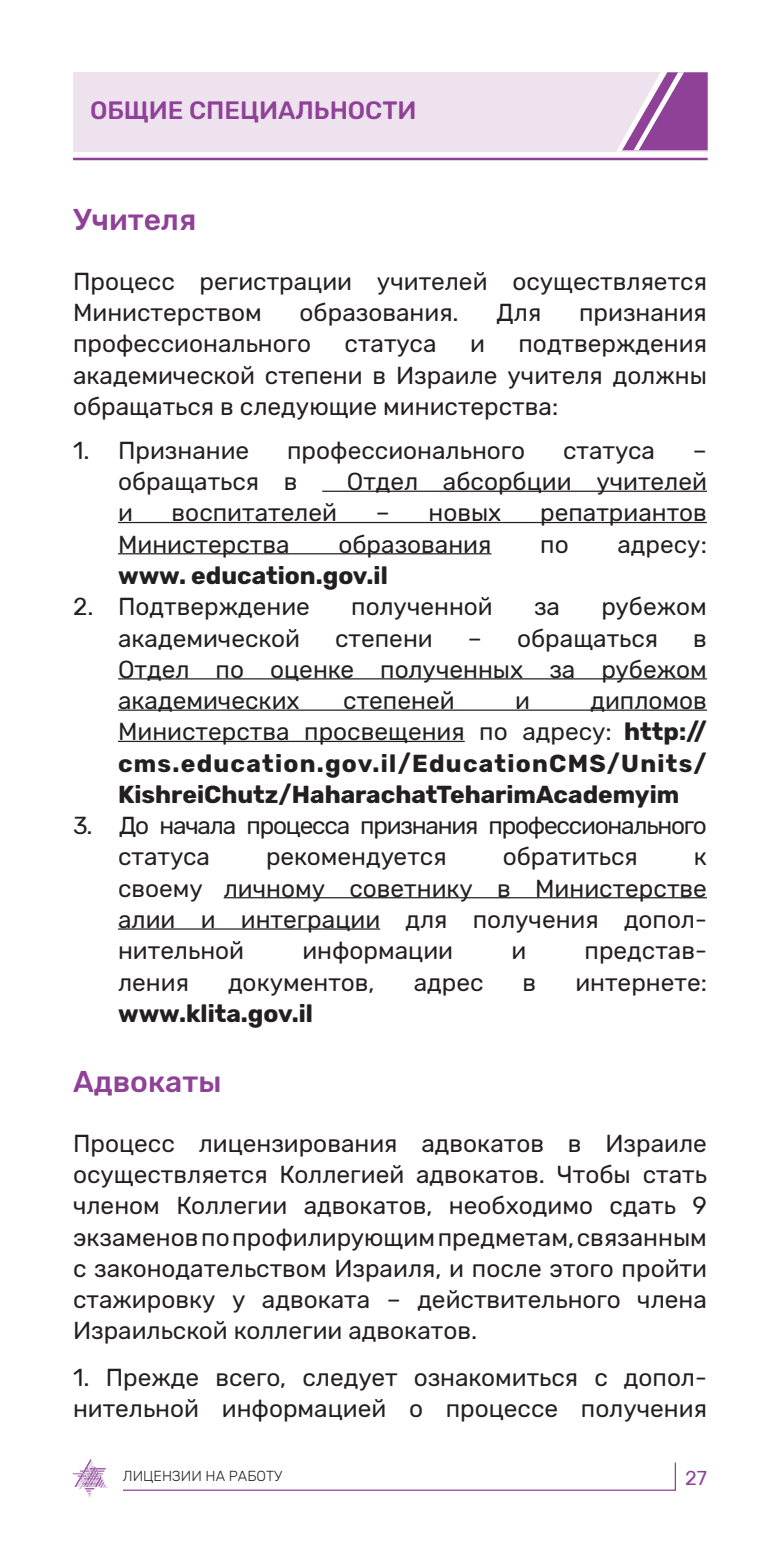
<style>
.page{position:relative;width:780px;height:1560px;background:#fff}
.page>*{position:absolute;margin:0;border:0;box-sizing:border-box;transform-origin:0 0}
.t1{font:500 30px "Rubik";color:#8f4198}
.t2{font:500 25px "Rubik";color:#8f4198}
.t3{font:24.5px/31.2px "Rubik";color:#231f20;text-align:justify}
.t4{font:700 24.5px/31.2px "Rubik";color:#231f20;text-align:justify}
.t5{font:24.5px/31.2px "Rubik";letter-spacing:-.05em;color:#231f20}
.t6{font:20px "Rubik";color:#8f4198}
.t7{font:300 14.5px "Rubik";color:#231f20}
.s1{font-weight:400}
</style>
<div class="page">
<svg style="left:122px;top:1462px;width:554px;height:29px"></svg>
<svg style="left:72px;top:1459px;width:35px;height:37px"></svg>
<hr style="left:322px;top:490px;width:385px;height:2px;background:#231f20">
<hr style="left:118px;top:522px;width:589px;height:1px;background:#231f20">
<hr style="left:118px;top:553px;width:373px;height:1px;background:#231f20">
<hr style="left:118px;top:678px;width:589px;height:1px;background:#231f20">
<hr style="left:118px;top:709px;width:589px;height:1px;background:#231f20">
<hr style="left:118px;top:740px;width:346px;height:2px;background:#231f20">
<hr style="left:224px;top:897px;width:483px;height:1px;background:#231f20">
<hr style="left:118px;top:928px;width:262px;height:1px;background:#231f20">
<div style="left:73px;top:72px;width:634px;height:79px;background:#eee2ef"></div>
<hr style="left:73px;top:158px;width:634px;height:2px;background:#8f4198">
<svg style="left:617px;top:72px;width:90px;height:79px"></svg>
<p class="t2" style="left:90px;top:96px;width:328px">ОБЩИЕ СПЕЦИАЛЬНОСТИ</p>
<p class="t1" style="left:73px;top:202px;width:125px">Учителя</p>
<p class="t3" style="left:73px;top:266px;width:635px">Процесс регистрации учителей осуществляется<br>Министерством</p>
<p class="t3" style="left:299px;top:298px;width:161px">образования.</p>
<p class="t3" style="left:496px;top:298px;width:46px">Для</p>
<p class="t3" style="left:579px;top:298px;width:129px">признания</p>
<p class="t3" style="left:73px;top:329px;width:239px">профессионального</p>
<p class="t3" style="left:344px;top:329px;width:93px">статуса</p>
<p class="t3" style="left:470px;top:329px;width:16px">и</p>
<p class="t3" style="left:73px;top:329px;width:635px;text-indent:445px">подтверждения академической степени в Израиле учителя должны обращаться в следующие министерства:</p>
<p class="t3" style="left:73px;top:435px;width:178px">1. Признание</p>
<p class="t3" style="left:287px;top:435px;width:239px">профессионального</p>
<p class="t3" style="left:563px;top:435px;width:93px">статуса</p>
<p class="t3" style="left:692px;top:435px;width:16px">–</p>
<p class="t3" style="left:118px;top:466px;width:181px">обращаться в</p>
<p class="t3" style="left:347px;top:466px;width:361px">Отдел абсорбции учителей</p>
<p class="t3" style="left:118px;top:498px;width:16px">и</p>
<p class="t3" style="left:172px;top:498px;width:167px">воспитателей</p>
<p class="t3" style="left:376px;top:498px;width:127px">– новых</p>
<p class="t3" style="left:540px;top:498px;width:168px">репатриантов</p>
<p class="t3" style="left:118px;top:529px;width:173px">Министерства</p>
<p class="t3" style="left:338px;top:529px;width:154px">образования</p>
<p class="t3" style="left:540px;top:529px;width:30px">по</p>
<p class="t3" style="left:617px;top:529px;width:91px">адресу:</p>
<p class="t4" style="left:118px;top:560px;width:271px">www. education.gov.il</p>
<p class="t3" style="left:73px;top:591px;width:238px">2. Подтверждение</p>
<p class="t3" style="left:351px;top:591px;width:143px">полученной</p>
<p class="t3" style="left:534px;top:591px;width:27px">за</p>
<p class="t3" style="left:601px;top:591px;width:107px">рубежом</p>
<p class="t3" style="left:118px;top:623px;width:183px">академической</p>
<p class="t3" style="left:335px;top:623px;width:99px">степени</p>
<p class="t3" style="left:468px;top:623px;width:192px">– обращаться</p>
<p class="t3" style="left:118px;top:623px;width:590px;text-indent:575px">в Отдел по оценке полученных за рубежом академических</p>
<p class="t3" style="left:343px;top:685px;width:113px">степеней</p>
<p class="t3" style="left:515px;top:685px;width:16px">и</p>
<p class="t4" style="left:118px;top:685px;width:590px;text-indent:472px"><span class="s1">дипломов Министерства просвещения по адресу:</span> http:// cms.education.gov.il/EducationCMS/Units/ KishreiChutz/HaharachatTeharimAcademyim</p>
<p class="t5" style="left:118px;top:810px;width:590px;text-indent:-45px">3. До начала процесса признания профессионального статуса</p>
<p class="t3" style="left:266px;top:841px;width:182px">рекомендуется</p>
<p class="t3" style="left:502px;top:841px;width:137px">обратиться</p>
<p class="t3" style="left:118px;top:841px;width:590px;text-indent:576px">к своему личному советнику в Министерстве алии и интеграции для получения допол&shy;нительной</p>
<p class="t3" style="left:302px;top:935px;width:152px">информации</p>
<p class="t3" style="left:511px;top:935px;width:16px">и</p>
<p class="t3" style="left:584px;top:935px;width:124px">представ-</p>
<p class="t3" style="left:118px;top:967px;width:72px">ления</p>
<p class="t3" style="left:228px;top:967px;width:148px">документов,</p>
<p class="t3" style="left:413px;top:967px;width:71px">адрес</p>
<p class="t3" style="left:522px;top:967px;width:15px">в</p>
<p class="t3" style="left:575px;top:967px;width:133px">интернете:</p>
<p class="t4" style="left:118px;top:998px;width:196px">www.klita.gov.il</p>
<p class="t1" style="left:73px;top:1064px;width:150px">Адвокаты</p>
<p class="t3" style="left:73px;top:1128px;width:635px">Процесс лицензирования адвокатов в Израиле осуществляется Коллегией адвокатов. Чтобы стать членом Коллегии адвокатов, необходимо сдать 9 экзаменов по профилирующим предметам, связанным с законодательством Израиля, и после этого пройти стажировку у адвоката – действительного члена Израильской коллегии адвокатов.</p>
<p class="t3" style="left:73px;top:1361px;width:635px">1. Прежде всего, следует ознакомиться с допол&shy;нительной информацией о процессе получения</p>
<p class="t7" style="left:123px;top:1467px;width:161px">ЛИЦЕНЗИИ НА РАБОТУ</p>
<p class="t6" style="left:685px;top:1466px;width:23px">27</p>
</div>
